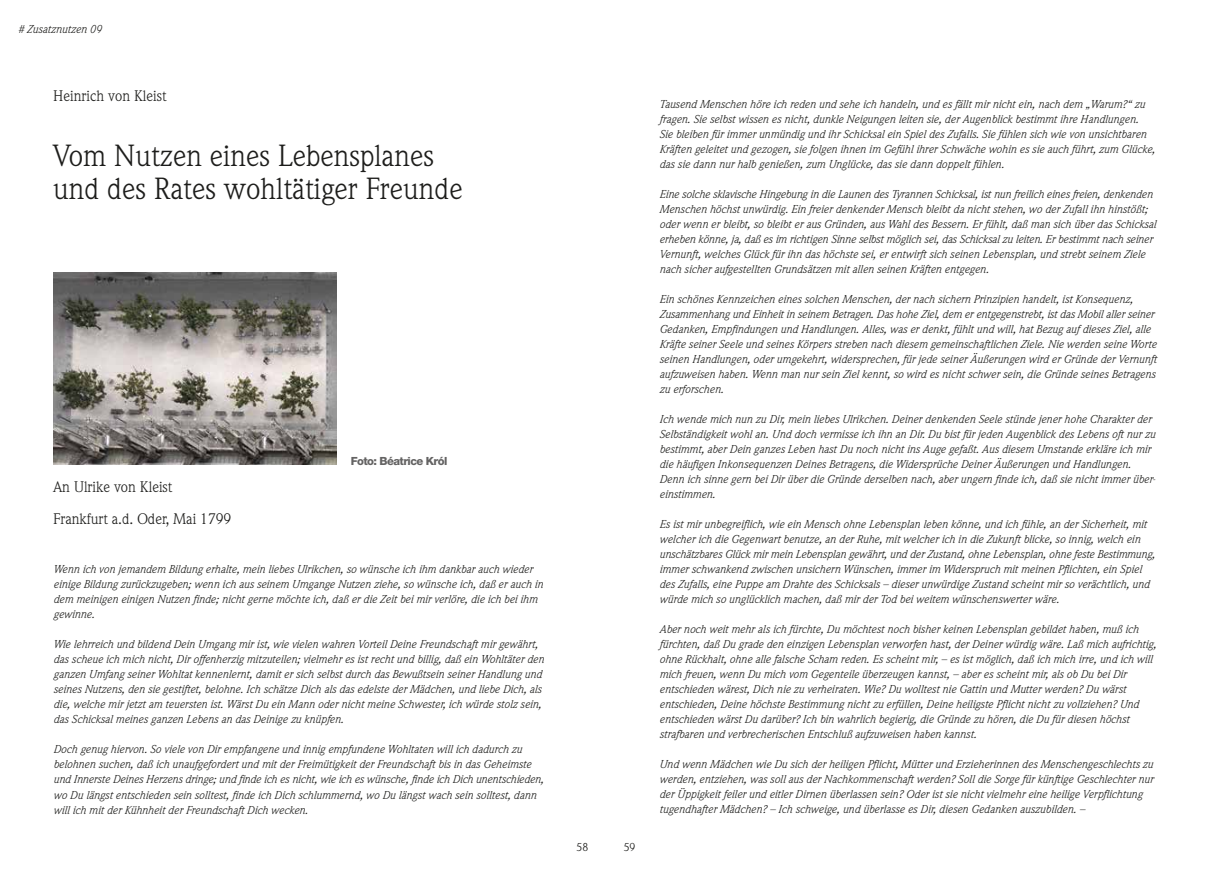
<style>
.page{position:relative;width:1212px;height:869px;background:#fff}
.page>*{position:absolute;margin:0;border:0;box-sizing:border-box;transform-origin:0 0}
.t1{font:30px/32.5px "Weidemann";color:#1d1d1b}
.t2{font:15px/32.5px "Weidemann";color:#1d1d1b}
.t3{font:italic 11.25px/15px "Weidemann";color:#1d1d1b}
.t4{font:800 11.25px "Helvetica Neue";letter-spacing:-.05em;color:#646363}
.t5{font:11.25px "Weidemann";color:#1d1d1b}
</style>
<div class="page">
<img style="left:53px;top:273px;width:284px;height:191px">
<p class="t3" style="left:18px;top:21px;width:85px"># Zusatznutzen 09</p>
<h2 class="t2" style="left:53px;top:80px;width:115px">Heinrich von Kleist</h2>
<h1 class="t1" style="left:53px;top:139px;width:411px">Vom Nutzen eines Lebensplanes und des Rates wohltätiger Freunde</h1>
<h2 class="t2" style="left:53px;top:470px;width:180px">An Ulrike von Kleist<br>Frankfurt a.d. Oder, Mai 1799</h2>
<p class="t4" style="left:351px;top:453px;width:98px">Foto: Béatrice Król</p>
<p class="t3" style="left:53px;top:561px;width:491px">Wenn ich von jemandem Bildung erhalte, mein liebes Ulrikchen, so wünsche ich ihm dankbar auch wieder einige Bildung zurückzugeben; wenn ich aus seinem Umgange Nutzen ziehe, so wünsche ich, daß er auch in dem meinigen einigen Nutzen finde; nicht gerne möchte ich, daß er die Zeit bei mir verlöre, die ich bei ihm gewinne.</p>
<p class="t3" style="left:53px;top:636px;width:492px">Wie lehrreich und bildend Dein Umgang mir ist, wie vielen wahren Vorteil Deine Freundschaft mir gewährt, das scheue ich mich nicht, Dir offenherzig mitzuteilen; vielmehr es ist recht und billig, daß ein Wohltäter den ganzen Umfang seiner Wohltat kennenlernt, damit er sich selbst durch das Bewußtsein seiner Handlung und seines Nutzens, den sie gestiftet, belohne. Ich schätze Dich als das edelste der Mädchen, und liebe Dich, als die, welche mir jetzt am teuersten ist. Wärst Du ein Mann oder nicht meine Schwester, ich würde stolz sein, das Schicksal meines ganzen Lebens an das Deinige zu knüpfen.</p>
<p class="t3" style="left:53px;top:741px;width:492px">Doch genug hiervon. So viele von Dir empfangene und innig empfundene Wohltaten will ich dadurch zu belohnen suchen, daß ich unaufgefordert und mit der Freimütigkeit der Freundschaft bis in das Geheimste und Innerste Deines Herzens dringe; und finde ich es nicht, wie ich es wünsche, finde ich Dich unentschieden, wo Du längst entschieden sein solltest, finde ich Dich schlummernd, wo Du längst wach sein solltest, dann will ich mit der Kühnheit der Freundschaft Dich wecken.</p>
<p class="t5" style="left:576px;top:840px;width:13px">58</p>
<p class="t5" style="left:624px;top:840px;width:13px">59</p>
<p class="t3" style="left:659px;top:96px;width:497px">Tausend Menschen höre ich reden und sehe ich handeln, und es fällt mir nicht ein, nach dem „Warum?“ zu fragen. Sie selbst wissen es nicht, dunkle Neigungen leiten sie, der Augenblick bestimmt ihre Handlungen.<br>Sie bleiben für immer unmündig und ihr Schicksal ein Spiel des Zufalls. Sie fühlen sich wie von unsichtbaren Kräften geleitet und gezogen, sie folgen ihnen im Gefühl ihrer Schwäche wohin es sie auch führt, zum Glücke, das sie dann nur halb genießen, zum Unglücke, das sie dann doppelt fühlen.</p>
<p class="t3" style="left:659px;top:186px;width:498px">Eine solche sklavische Hingebung in die Launen des Tyrannen Schicksal, ist nun freilich eines freien, denkenden Menschen höchst unwürdig. Ein freier denkender Mensch bleibt da nicht stehen, wo der Zufall ihn hinstößt; oder wenn er bleibt, so bleibt er aus Gründen, aus Wahl des Bessern. Er fühlt, daß man sich über das Schicksal erheben könne, ja, daß es im richtigen Sinne selbst möglich sei, das Schicksal zu leiten. Er bestimmt nach seiner Vernunft, welches Glück für ihn das höchste sei, er entwirft sich seinen Lebensplan, und strebt seinem Ziele nach sicher aufgestellten Grundsätzen mit allen seinen Kräften entgegen.</p>
<p class="t3" style="left:659px;top:291px;width:499px">Ein schönes Kennzeichen eines solchen Menschen, der nach sichern Prinzipien handelt, ist Konsequenz, Zusammenhang und Einheit in seinem Betragen. Das hohe Ziel, dem er entgegenstrebt, ist das Mobil aller seiner Gedanken, Empfindungen und Handlungen. Alles, was er denkt, fühlt und will, hat Bezug auf dieses Ziel, alle Kräfte seiner Seele und seines Körpers streben nach diesem gemeinschaftlichen Ziele. Nie werden seine Worte seinen Handlungen, oder umgekehrt, widersprechen, für jede seiner Äußerungen wird er Gründe der Vernunft aufzuweisen haben. Wenn man nur sein Ziel kennt, so wird es nicht schwer sein, die Gründe seines Betragens zu erforschen.</p>
<p class="t3" style="left:659px;top:411px;width:498px">Ich wende mich nun zu Dir, mein liebes Ulrikchen. Deiner denkenden Seele stünde jener hohe Charakter der Selbständigkeit wohl an. Und doch vermisse ich ihn an Dir. Du bist für jeden Augenblick des Lebens oft nur zu bestimmt, aber Dein ganzes Leben hast Du noch nicht ins Auge gefaßt. Aus diesem Umstande erkläre ich mir die häufigen Inkonsequenzen Deines Betragens, die Widersprüche Deiner Äußerungen und Handlungen.<br>Denn ich sinne gern bei Dir über die Gründe derselben nach, aber ungern finde ich, daß sie nicht immer über&shy;einstimmen.</p>
<p class="t3" style="left:659px;top:516px;width:497px">Es ist mir unbegreiflich, wie ein Mensch ohne Lebensplan leben könne, und ich fühle, an der Sicherheit, mit welcher ich die Gegenwart benutze, an der Ruhe, mit welcher ich in die Zukunft blicke, so innig, welch ein unschätzbares Glück mir mein Lebensplan gewährt, und der Zustand, ohne Lebensplan, ohne feste Bestimmung, immer schwankend zwischen unsichern Wünschen, immer im Widerspruch mit meinen Pflichten, ein Spiel des Zufalls, eine Puppe am Drahte des Schicksals – dieser unwürdige Zustand scheint mir so verächtlich, und würde mich so unglücklich machen, daß mir der Tod bei weitem wünschenswerter wäre.</p>
<p class="t3" style="left:659px;top:621px;width:498px">Aber noch weit mehr als ich fürchte, Du möchtest noch bisher keinen Lebensplan gebildet haben, muß ich fürchten, daß Du grade den einzigen Lebensplan verworfen hast, der Deiner würdig wäre. Laß mich aufrichtig, ohne Rückhalt, ohne alle falsche Scham reden. Es scheint mir, – es ist möglich, daß ich mich irre, und ich will mich freuen, wenn Du mich vom Gegenteile überzeugen kannst, – aber es scheint mir, als ob Du bei Dir entschieden wärest, Dich nie zu verheiraten. Wie? Du wolltest nie Gattin und Mutter werden? Du wärst entschieden, Deine höchste Bestimmung nicht zu erfüllen, Deine heiligste Pflicht nicht zu vollziehen? Und entschieden wärst Du darüber? Ich bin wahrlich begierig, die Gründe zu hören, die Du für diesen höchst strafbaren und verbrecherischen Entschluß aufzuweisen haben kannst.</p>
<p class="t3" style="left:659px;top:756px;width:496px">Und wenn Mädchen wie Du sich der heiligen Pflicht, Mütter und Erzieherinnen des Menschengeschlechts zu werden, entziehen, was soll aus der Nachkommenschaft werden? Soll die Sorge für künftige Geschlechter nur der Üppigkeit feiler und eitler Dirnen überlassen sein? Oder ist sie nicht vielmehr eine heilige Verpflichtung tugendhafter Mädchen? – Ich schweige, und überlasse es Dir, diesen Gedanken auszubilden. –</p>
</div>
